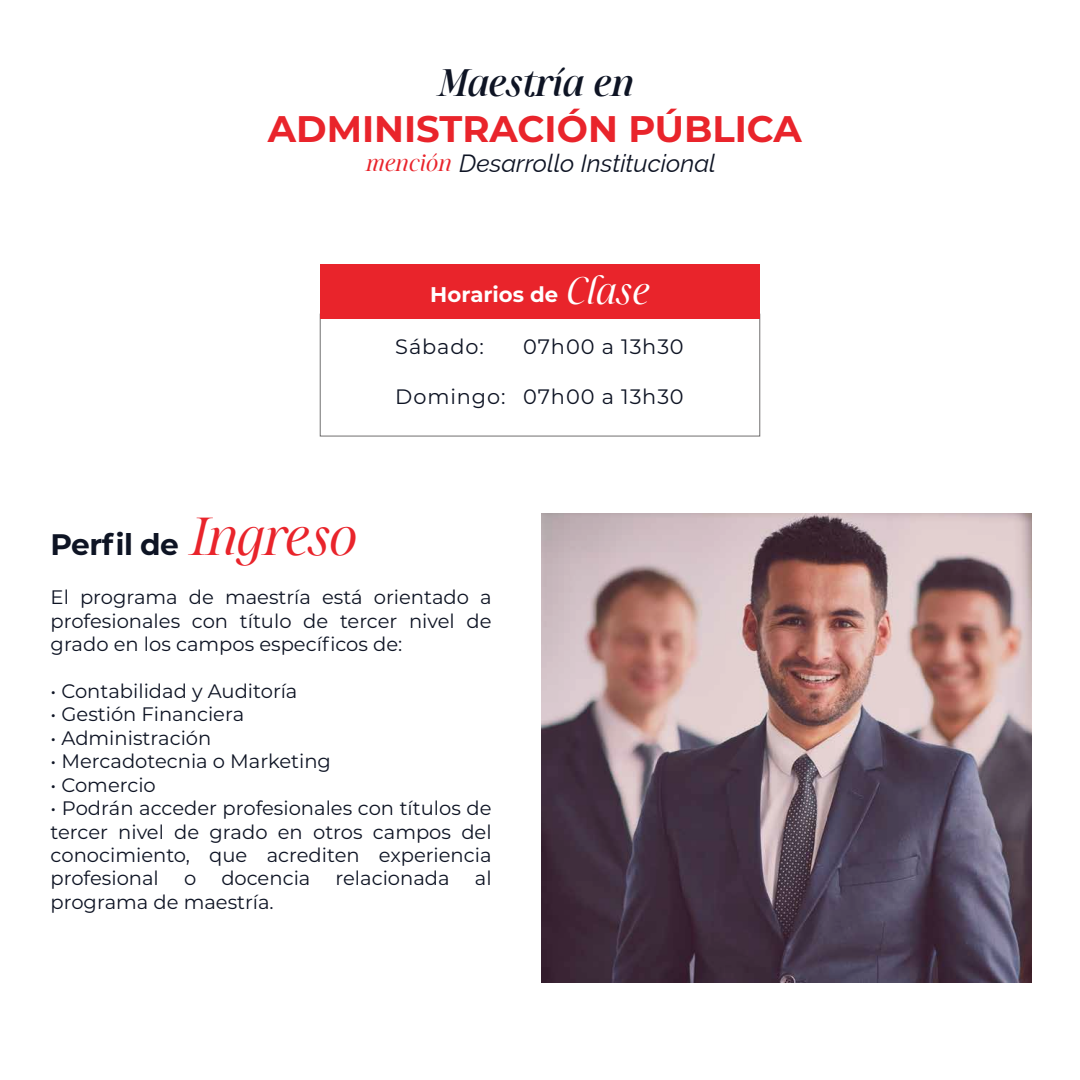
<style>
.page{position:relative;width:1080px;height:1080px;background:#fff}
.page>*{position:absolute;margin:0;border:0;box-sizing:border-box;transform-origin:0 0}
.t1{font:700 37px "Montserrat";color:#e9242b}
.t2{font:italic 500 35px "Sharpe PERSONAL";color:#0e1424}
.t3{font:700 29.7px "Montserrat";color:#0e1424}
.t4{font:italic 100 24.9px "Raleway";color:#0e1424}
.t5{font:700 21.2px "Montserrat";color:#fff}
.t6{font:20.9px "Montserrat";letter-spacing:.04em;color:#0e1424}
.t7{font:19.5px/23.4px "Montserrat";color:#0e1424;text-align:justify}
.s1{font-family:"Sharpe PERSONAL";font-weight:300;font-size:21.3px;color:#e9242b}
.s2{font-family:"Sharpe PERSONAL";font-weight:300;font-style:italic;font-size:34.9px}
.s3{font-family:"Sharpe PERSONAL";font-weight:300;font-style:italic;font-size:48.8px;color:#e9242b}
</style>
<div class="page">
<img style="left:541px;top:513px;width:490px;height:470px">
<div style="left:320px;top:313px;width:440px;height:123px;border:1px solid #706f6f"></div>
<div style="left:320px;top:265px;width:440px;height:54px;background:#e9242b"></div>
<h2 class="t2" style="left:439px;top:59px;width:196px">Maestría en</h2>
<h1 class="t1" style="left:268px;top:102px;width:535px">ADMINISTRACIÓN PÚBLICA</h1>
<p class="t4" style="left:366px;top:143px;width:351px"><span class="s1">mención</span> Desarrollo Institucional</p>
<p class="t5" style="left:430px;top:279px;width:221px">Horarios de <span class="s2">Clase</span></p>
<p class="t6" style="left:395px;top:332px;width:90px">Sábado:</p>
<p class="t6" style="left:395px;top:382px;width:112px">Domingo:</p>
<p class="t6" style="left:523px;top:332px;width:162px">07h00 a 13h30</p>
<p class="t6" style="left:523px;top:382px;width:162px">07h00 a 13h30</p>
<h3 class="t3" style="left:50px;top:523px;width:309px">Perfil de <span class="s3">Ingreso</span></h3>
<p class="t7" style="left:51px;top:585px;width:443px">El programa de maestría está orientado a profesionales con título de tercer nivel de grado en los campos específicos de:</p>
<p class="t7" style="left:51px;top:679px;width:248px">• Contabilidad y Auditoría</p>
<p class="t7" style="left:51px;top:702px;width:195px">• Gestión Financiera</p>
<p class="t7" style="left:51px;top:726px;width:162px">• Administración</p>
<p class="t7" style="left:51px;top:749px;width:282px">• Mercadotecnia o Marketing</p>
<p class="t7" style="left:51px;top:772px;width:107px">• Comercio</p>
<p class="t7" style="left:51px;top:796px;width:443px">• Podrán acceder profesionales con títulos de tercer nivel de grado en otros campos del conocimiento, que acrediten experiencia profesional</p>
<p class="t7" style="left:184px;top:866px;width:14px">o</p>
<p class="t7" style="left:221px;top:866px;width:91px">docencia</p>
<p class="t7" style="left:336px;top:866px;width:116px">relacionada</p>
<p class="t7" style="left:475px;top:866px;width:18px">al</p>
<p class="t7" style="left:51px;top:889px;width:225px">programa de maestría.</p>
</div>
